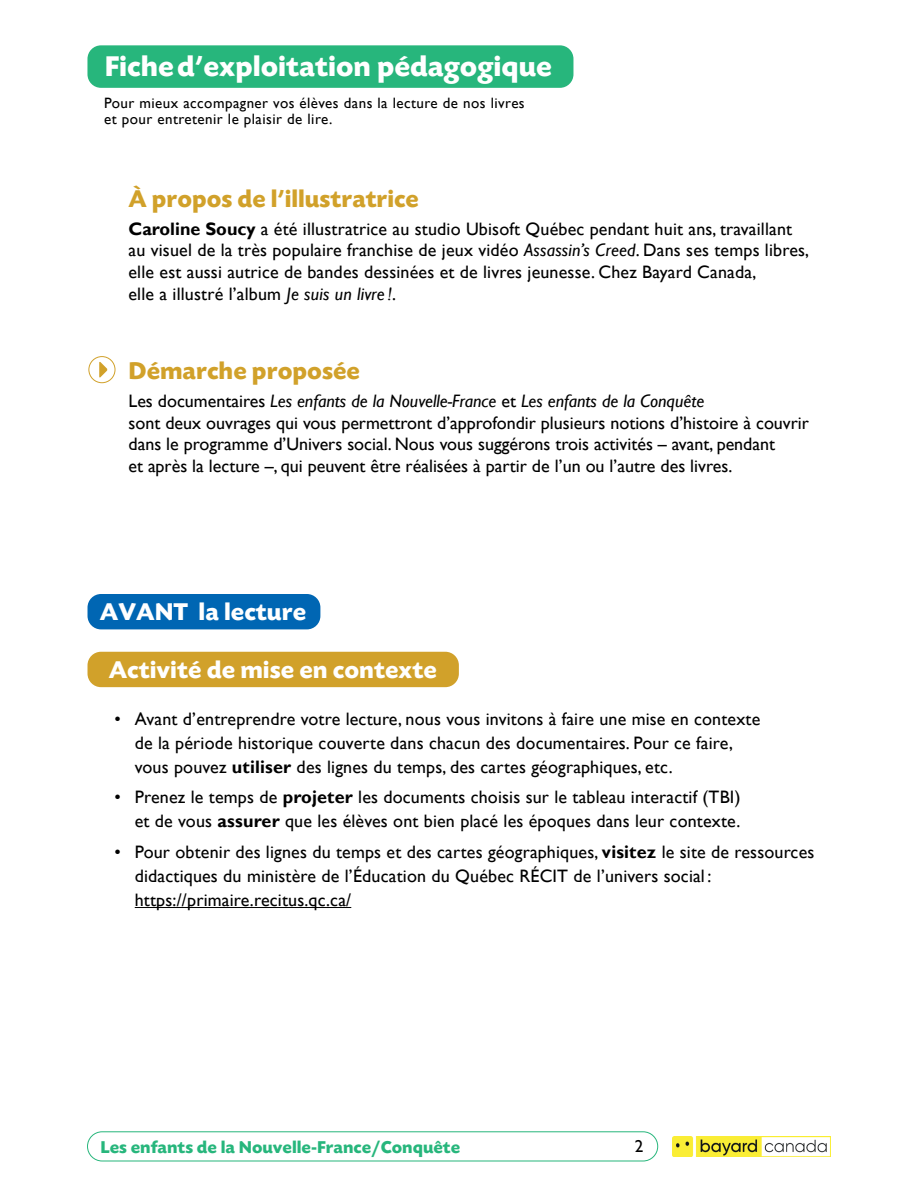
<style>
.page{position:relative;width:918px;height:1188px;background:#fff}
.page>*{position:absolute;margin:0;border:0;box-sizing:border-box;transform-origin:0 0}
.t1{font:700 30px "Today SB";color:#fff}
.t2{font:700 25.5px "Today SB";color:#d1a12a}
.t3{font:700 25.5px "Today SB";color:#fff}
.t4{font:18px/21.6px "Gill Sans";letter-spacing:.01em;color:#000}
.t5{font:700 18px "Today SB";color:#27b67c}
.t6{font:17.1px "Gill Sans";color:#000}
.t7{font:15px/16.5px "Gill Sans";letter-spacing:.03em;color:#000}
.s1{font-weight:700}
.s2{font-style:italic}
</style>
<div class="page">
<div style="left:87px;top:45px;width:486px;height:43px;background:#27b67c;border-radius:14px"></div>
<div style="left:87px;top:1132px;width:571px;height:29px;border:1px solid #27b67c;border-radius:15px"></div>
<img style="left:673px;top:1136px;width:157px;height:21px">
<svg style="left:99px;top:362px;width:9px;height:16px"></svg>
<div style="left:89px;top:356px;width:26px;height:27px;border:1px solid #d1a12a;border-radius:50%"></div>
<hr style="left:135px;top:907px;width:216px;height:1px;background:#000">
<div style="left:88px;top:594px;width:232px;height:35px;background:#0066b3;border-radius:14px"></div>
<div style="left:88px;top:652px;width:371px;height:35px;background:#d1a12a;border-radius:14px"></div>
<h1 class="t1" style="left:105px;top:50px;width:449px">Fiche d’exploitation pédagogique</h1>
<p class="t7" style="left:104px;top:95px;width:422px">Pour mieux accompagner vos élèves dans la lecture de nos livres et pour entretenir le plaisir de lire.</p>
<h2 class="t2" style="left:129px;top:185px;width:292px">À propos de l’illustratrice</h2>
<p class="t4" style="left:129px;top:218px;width:682px"><span class="s1">Caroline Soucy</span> a été illustratrice au studio Ubisoft Québec pendant huit ans, travaillant au visuel de la très populaire franchise de jeux vidéo <span class="s2">Assassin’s Creed</span>. Dans ses temps libres, elle est aussi autrice de bandes dessinées et de livres jeunesse. Chez Bayard Canada,<br>elle a illustré l’album <span class="s2">Je suis un livre !</span>.</p>
<h2 class="t2" style="left:129px;top:357px;width:233px">Démarche proposée</h2>
<p class="t4" style="left:129px;top:391px;width:682px">Les documentaires <span class="s2">Les enfants de la Nouvelle-France</span> et <span class="s2">Les enfants de la Conquête<br></span>sont deux ouvrages qui vous permettront d’approfondir plusieurs notions d’histoire à couvrir dans le programme d’Univers social. Nous vous suggérons trois activités – avant, pendant<br>et après la lecture –, qui peuvent être réalisées à partir de l’un ou l’autre des livres.</p>
<h2 class="t3" style="left:100px;top:598px;width:208px">AVANT la lecture</h2>
<h2 class="t3" style="left:109px;top:656px;width:330px">Activité de mise en contexte</h2>
<p class="t4" style="left:135px;top:707px;width:627px;line-height:24px;text-indent:-20px">• Avant d’entreprendre votre lecture, nous vous invitons à faire une mise en contexte de la période historique couverte dans chacun des documentaires. Pour ce faire, vous pouvez <span class="s1">utiliser</span> des lignes du temps, des cartes géographiques, etc.</p>
<p class="t4" style="left:115px;top:786px;width:627px;line-height:24px;text-align:right">• Prenez le temps de <span class="s1">projeter</span> les documents choisis sur le tableau interactif (TBI) et de vous <span class="s1">assurer</span> que les élèves ont bien placé les époques dans leur contexte.</p>
<p class="t4" style="left:135px;top:840px;width:681px;line-height:24px;text-indent:-20px">• Pour obtenir des lignes du temps et des cartes géographiques, <span class="s1">visitez</span> le site de ressources didactiques du ministère de l’Éducation du Québec RÉCIT de l’univers social : https://primaire.recitus.qc.ca/</p>
<p class="t5" style="left:100px;top:1137px;width:361px">Les enfants de la Nouvelle-France/Conquête</p>
<p class="t6" style="left:635px;top:1136px;width:10px">2</p>
</div>
